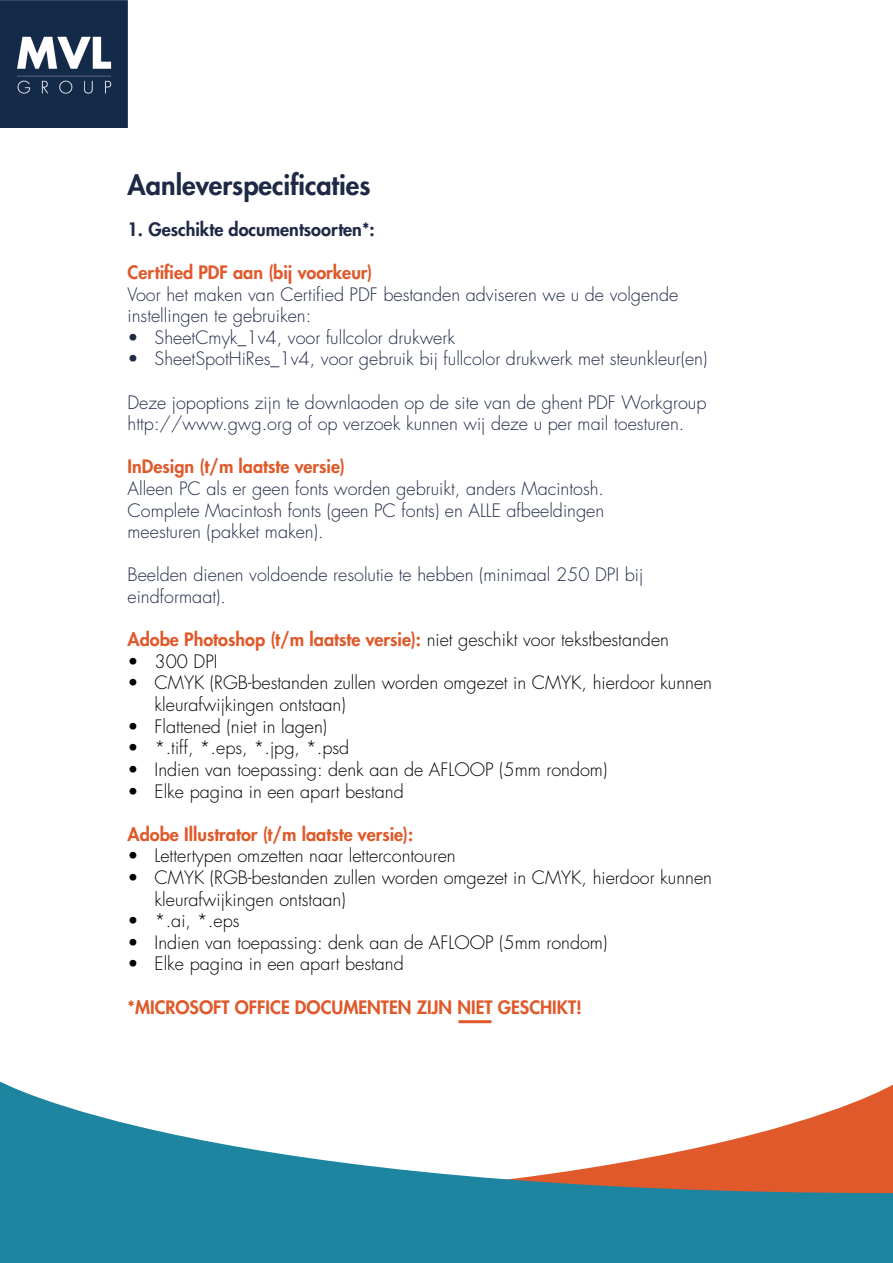
<style>
.page{position:relative;width:893px;height:1263px;background:#fff}
.page>*{position:absolute;margin:0;border:0;box-sizing:border-box;transform-origin:0 0}
.t1{font:800 27px "Futura Std";color:#1e2945}
.t2{font:300 18px/21.6px "Futura Std";color:#1e2945}
.t3{font:300 18px/21.6px "Futura Std";color:#000}
.t4{font:800 18px "Futura Std";color:#df592a}
.t5{font:800 18px "Futura Std";color:#1e2945}
.s1{font-weight:300;color:#000}
</style>
<div class="page">
<img style="left:0;top:0;width:128px;height:128px">
<svg style="left:0;top:1081px;width:893px;height:182px;fill:#1d85a0"></svg>
<hr style="left:458px;top:1020px;width:33px;height:3px;background:#df592a">
<h1 class="t1" style="left:128px;top:168px;width:244px">Aanleverspecificaties</h1>
<p class="t5" style="left:128px;top:218px;width:249px">1. Geschikte documentsoorten*:</p>
<p class="t4" style="left:128px;top:261px;width:246px">Certified PDF aan (bij voorkeur)</p>
<p class="t2" style="left:128px;top:284px;width:552px">Voor het maken van Certified PDF bestanden adviseren we u de volgende instellingen te gebruiken:</p>
<p class="t2" style="left:128px;top:327px;width:329px">• SheetCmyk_1v4, voor fullcolor drukwerk</p>
<p class="t2" style="left:128px;top:349px;width:581px">• SheetSpotHiRes_1v4, voor gebruik bij fullcolor drukwerk met steunkleur(en)</p>
<p class="t2" style="left:128px;top:392px;width:580px">Deze jopoptions zijn te downlaoden op de site van de ghent PDF Workgroup http://www.gwg.org of op verzoek kunnen wij deze u per mail toesturen.</p>
<p class="t4" style="left:128px;top:455px;width:219px">InDesign (t/m laatste versie)</p>
<p class="t2" style="left:128px;top:478px;width:478px;text-align:justify">Alleen PC als er geen fonts worden gebruikt, anders Macintosh.<br>Complete Macintosh fonts (geen PC fonts) en ALLE afbeeldingen meesturen (pakket maken).</p>
<p class="t2" style="left:128px;top:565px;width:517px">Beelden dienen voldoende resolutie te hebben (minimaal 250 DPI bij eindformaat).</p>
<p class="t4" style="left:128px;top:628px;width:543px">Adobe Photoshop (t/m laatste versie): <span class="s1">niet geschikt voor tekstbestanden</span></p>
<p class="t3" style="left:128px;top:651px;width:92px">• 300 DPI</p>
<p class="t3" style="left:155px;top:673px;width:559px;text-indent:-27px">• CMYK (RGB-bestanden zullen worden omgezet in CMYK, hierdoor kunnen kleurafwijkingen ontstaan)</p>
<p class="t3" style="left:128px;top:716px;width:201px">• Flattened (niet in lagen)</p>
<p class="t3" style="left:128px;top:737px;width:223px">• *.tiff, *.eps, *.jpg, *.psd</p>
<p class="t3" style="left:128px;top:759px;width:481px">• Indien van toepassing: denk aan de AFLOOP (5mm rondom)</p>
<p class="t3" style="left:128px;top:781px;width:278px">• Elke pagina in een apart bestand</p>
<p class="t4" style="left:128px;top:823px;width:287px">Adobe Illustrator (t/m laatste versie):</p>
<p class="t3" style="left:128px;top:845px;width:330px">• Lettertypen omzetten naar lettercontouren</p>
<p class="t3" style="left:155px;top:867px;width:559px;text-indent:-27px">• CMYK (RGB-bestanden zullen worden omgezet in CMYK, hierdoor kunnen kleurafwijkingen ontstaan)</p>
<p class="t3" style="left:128px;top:910px;width:113px">• *.ai, *.eps</p>
<p class="t3" style="left:128px;top:932px;width:481px">• Indien van toepassing: denk aan de AFLOOP (5mm rondom)</p>
<p class="t3" style="left:128px;top:953px;width:278px">• Elke pagina in een apart bestand</p>
<p class="t4" style="left:128px;top:995px;width:456px">*MICROSOFT OFFICE DOCUMENTEN ZIJN NIET GESCHIKT!</p>
</div>
